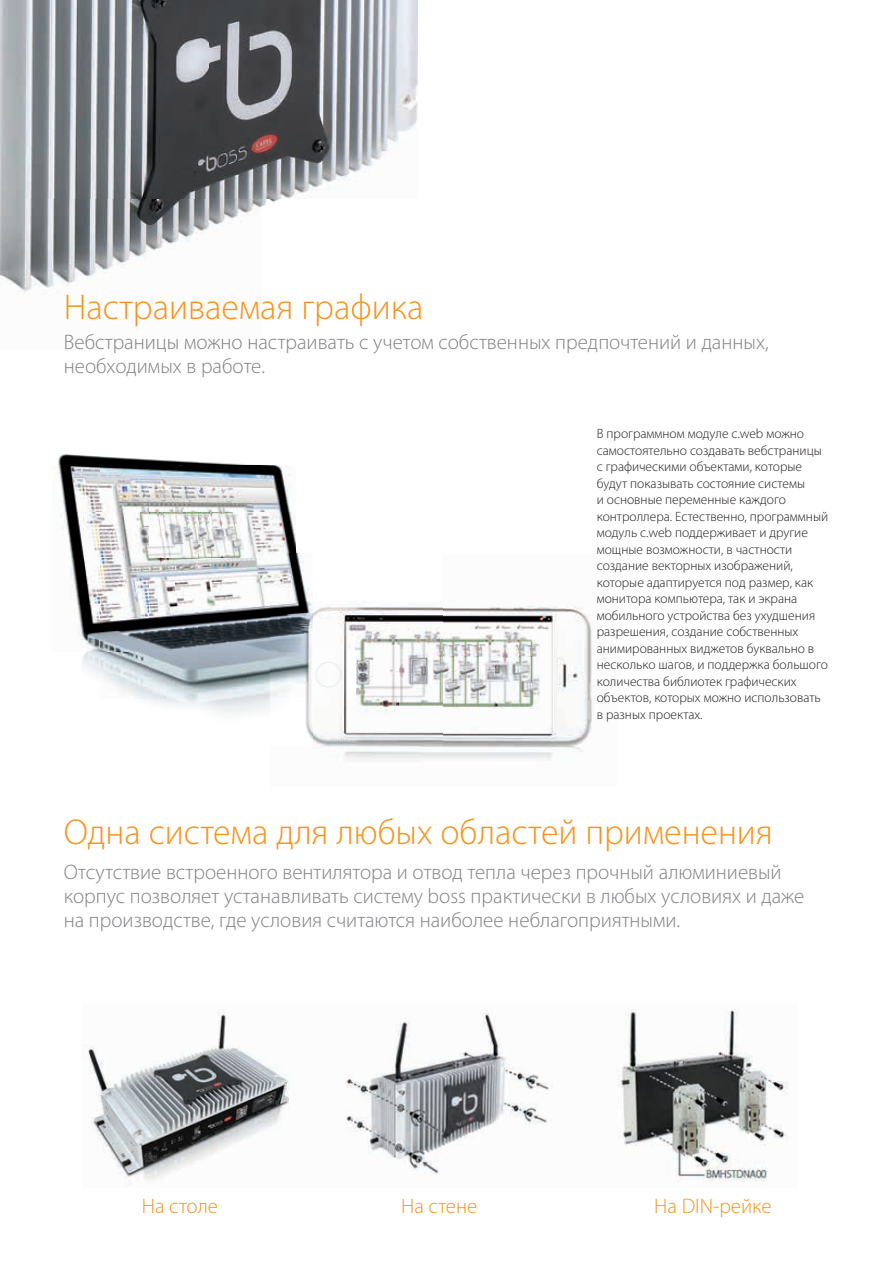
<style>
.page{position:relative;width:893px;height:1263px;background:#fff}
.page>*{position:absolute;margin:0;border:0;box-sizing:border-box;transform-origin:0 0}
.t1{font:300 36px "Myriad Pro";color:#f7931d}
.t2{font:300 21px/24px "Myriad Pro";color:#808285}
.t3{font:300 21px "Myriad Pro";color:#f7931d}
.t4{font:300 13.5px/16.5px "Myriad Pro";color:#231f20}
</style>
<div class="page">
<img style="left:0;top:0;width:418px;height:295px">
<img style="left:84px;top:1009px;width:704px;height:176px">
<img style="left:58px;top:454px;width:233px;height:58px">
<img style="left:60px;top:512px;width:236px;height:47px">
<img style="left:69px;top:559px;width:201px;height:139px">
<img style="left:135px;top:698px;width:284px;height:48px">
<img style="left:419px;top:605px;width:173px;height:156px">
<img style="left:270px;top:554px;width:173px;height:144px">
<h1 class="t1" style="left:64px;top:285px;width:361px">Настраиваемая графика</h1>
<h2 class="t2" style="left:64px;top:330px;width:706px">Вебстраницы можно настраивать с учетом собственных предпочтений и данных, необходимых в работе.</h2>
<p class="t4" style="left:597px;top:426px;width:233px">В программном модуле c.web можно самостоятельно создавать вебстраницы с графическими объектами, которые будут показывать состояние системы<br>и основные переменные каждого контроллера. Естественно, программный модуль c.web поддерживает и другие мощные возможности, в частности создание векторных изображений, которые адаптируется под размер, как монитора компьютера, так и экрана мобильного устройства без ухудшения разрешения, создание собственных анимированных виджетов буквально в несколько шагов, и поддержка большого количества библиотек графических объектов, которых можно использовать в разных проектах.</p>
<h1 class="t1" style="left:64px;top:810px;width:710px">Одна система для любых областей применения</h1>
<h2 class="t2" style="left:64px;top:860px;width:742px">Отсутствие встроенного вентилятора и отвод тепла через прочный алюминиевый корпус позволяет устанавливать систему boss практически в любых условиях и даже на производстве, где условия считаются наиболее неблагоприятными.</h2>
<h2 class="t3" style="left:142px;top:1193px;width:78px">На столе</h2>
<h2 class="t3" style="left:401px;top:1193px;width:78px">На стене</h2>
<h2 class="t3" style="left:654px;top:1193px;width:119px">На DIN-рейке</h2>
</div>
